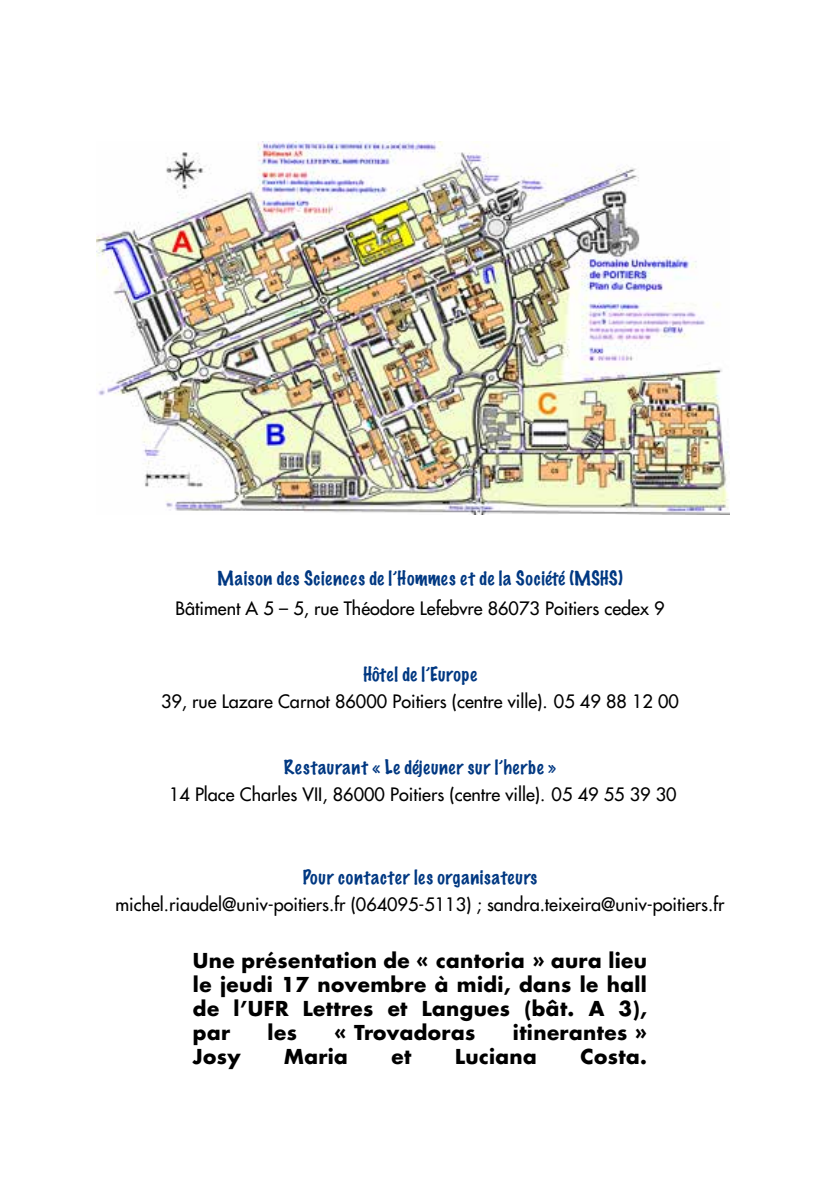
<style>
.page{position:relative;width:840px;height:1191px;background:#fff}
.page>*{position:absolute;margin:0;border:0;box-sizing:border-box;transform-origin:0 0}
.t1{font:700 20px/24px "Futura";letter-spacing:.02em;color:#000;text-align:justify}
.t2{font:18px "Futura";color:#000}
.t3{font:100 18px "Marker Felt";letter-spacing:.04em;color:#003882}
</style>
<div class="page">
<img style="left:96px;top:142px;width:633px;height:372px">
<p class="t3" style="left:217px;top:564px;width:407px">Maison des Sciences de l’Hommes et de la Société (MSHS)</p>
<p class="t2" style="left:175px;top:596px;width:490px">Bâtiment A 5 – 5, rue Théodore Lefebvre 86073 Poitiers cedex 9</p>
<p class="t3" style="left:363px;top:659px;width:115px">Hôtel de l’Europe</p>
<p class="t2" style="left:161px;top:689px;width:519px">39, rue Lazare Carnot 86000 Poitiers (centre ville). 05 49 88 12 00</p>
<p class="t3" style="left:284px;top:752px;width:273px">Restaurant « Le déjeuner sur l’herbe »</p>
<p class="t2" style="left:169px;top:782px;width:509px">14 Place Charles VII, 86000 Poitiers (centre ville). 05 49 55 39 30</p>
<p class="t3" style="left:302px;top:863px;width:236px">Pour contacter les organisateurs</p>
<p class="t2" style="left:115px;top:893px;width:610px">michel.riaudel@univ-poitiers.fr (064095-5113) ; sandra.teixeira@univ-poitiers.fr</p>
<p class="t1" style="left:193px;top:948px;width:455px">Une présentation de « cantoria » aura lieu le jeudi 17 novembre à midi, dans le hall de l’UFR Lettres et Langues (bât. A 3), par</p>
<p class="t1" style="left:267px;top:1020px;width:31px">les</p>
<p class="t1" style="left:334px;top:1020px;width:142px">« Trovadoras</p>
<p class="t1" style="left:512px;top:1020px;width:135px">itinerantes »</p>
<p class="t1" style="left:193px;top:1044px;width:49px">Josy</p>
<p class="t1" style="left:284px;top:1044px;width:65px">Maria</p>
<p class="t1" style="left:391px;top:1044px;width:21px">et</p>
<p class="t1" style="left:455px;top:1044px;width:83px">Luciana</p>
<p class="t1" style="left:580px;top:1044px;width:68px">Costa.</p>
</div>
